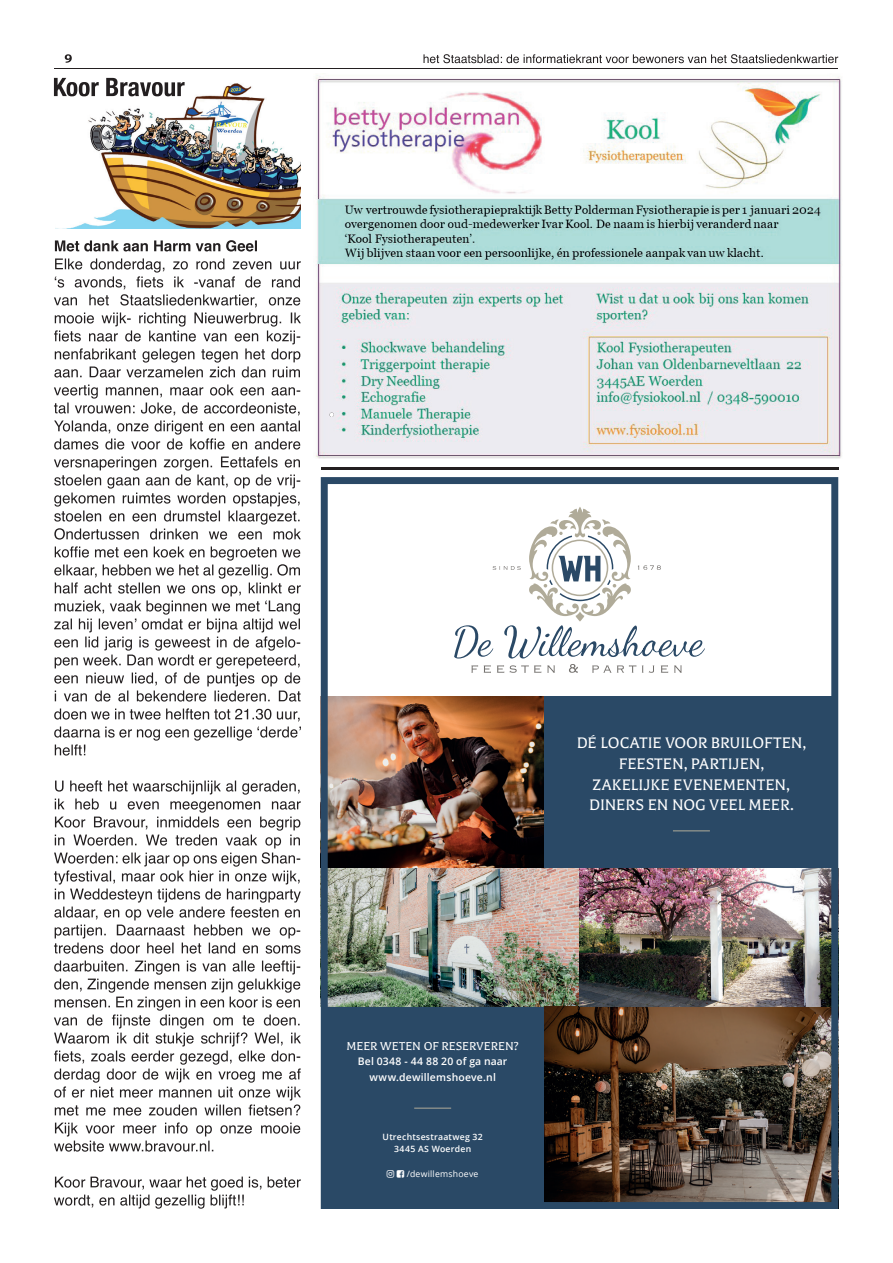
<style>
.page{position:relative;width:893px;height:1263px;background:#fff}
.page>*{position:absolute;margin:0;border:0;box-sizing:border-box;transform-origin:0 0}
.t1{font:17.4px/20.9px "Balthazar";letter-spacing:-.01em;color:#fff;text-align:center}
.t2{font:13.05px "Balthazar";letter-spacing:-.01em;color:#fff}
.t3{font:600 10.5px/15.6px "Open Sans";letter-spacing:.02em;color:#fff;text-align:center}
.t4{font:600 8.7px/12.1px "Open Sans";letter-spacing:.03em;color:#fff;text-align:center}
.t5{font:8.7px "Open Sans";letter-spacing:.025em;color:#fff}
</style>
<div class="page">
<img style="left:55px;top:83px;width:246px;height:146px">
<img style="left:315px;top:75px;width:527px;height:384px">
<hr style="left:54px;top:68px;width:783px;height:1px;background:#231f20">
<svg style="left:423px;top:54px;width:415px;height:9px"></svg>
<svg style="left:65px;top:54px;width:7px;height:9px"></svg>
<svg style="left:54px;top:78px;width:131px;height:18px"></svg>
<hr style="left:322px;top:467px;width:517px;height:2px;background:#231f20">
<svg style="left:471px;top:665px;width:7px;height:8px"></svg>
<svg style="left:484px;top:665px;width:7px;height:8px"></svg>
<svg style="left:497px;top:665px;width:44px;height:8px"></svg>
<svg style="left:547px;top:665px;width:8px;height:8px"></svg>
<svg style="left:569px;top:664px;width:9px;height:9px"></svg>
<svg style="left:592px;top:665px;width:44px;height:8px"></svg>
<svg style="left:642px;top:665px;width:12px;height:8px"></svg>
<svg style="left:661px;top:665px;width:7px;height:8px"></svg>
<svg style="left:674px;top:665px;width:8px;height:8px"></svg>
<svg style="left:454px;top:507px;width:251px;height:151px"></svg>
<img style="left:329px;top:696px;width:216px;height:173px">
<div style="left:321px;top:1007px;width:224px;height:202px;background:#2a4966"></div>
<hr style="left:414px;top:1108px;width:37px;height:1px;background:#b0ab99">
<div style="left:545px;top:696px;width:293px;height:173px;background:#2a4966"></div>
<hr style="left:673px;top:830px;width:37px;height:1px;background:#b0ab99">
<img style="left:329px;top:869px;width:501px;height:138px">
<img style="left:545px;top:1007px;width:285px;height:194px">
<div style="left:321px;top:477px;width:517px;height:732px;border:7px solid #2a4966"></div>
<svg style="left:54px;top:1176px;width:247px;height:33px"></svg>
<svg style="left:54px;top:1122px;width:246px;height:30px"></svg>
<svg style="left:54px;top:960px;width:247px;height:156px"></svg>
<svg style="left:54px;top:780px;width:247px;height:174px"></svg>
<svg style="left:54px;top:708px;width:247px;height:48px"></svg>
<svg style="left:54px;top:546px;width:247px;height:156px"></svg>
<svg style="left:54px;top:456px;width:247px;height:84px"></svg>
<svg style="left:54px;top:384px;width:246px;height:66px"></svg>
<svg style="left:54px;top:258px;width:247px;height:120px"></svg>
<svg style="left:55px;top:240px;width:202px;height:12px"></svg>
<svg style="left:330px;top:413px;width:4px;height:4px"></svg>
<p class="t1" style="left:577px;top:732px;width:231px">DÉ LOCATIE VOOR BRUILOFTEN,<br>FEESTEN, PARTIJEN,<br>ZAKELIJKE EVENEMENTEN,<br>DINERS EN NOG VEEL MEER.</p>
<p class="t2" style="left:347px;top:1039px;width:174px">MEER WETEN OF RESERVEREN?</p>
<p class="t3" style="left:358px;top:1053px;width:151px">Bel 0348 - 44 88 20 of ga naar www.dewillemshoeve.nl</p>
<p class="t4" style="left:383px;top:1131px;width:102px">Utrechtsestraatweg 32<br>3445 AS Woerden</p>
<p class="t5" style="left:407px;top:1167px;width:73px">/dewillemshoeve</p>
</div>
